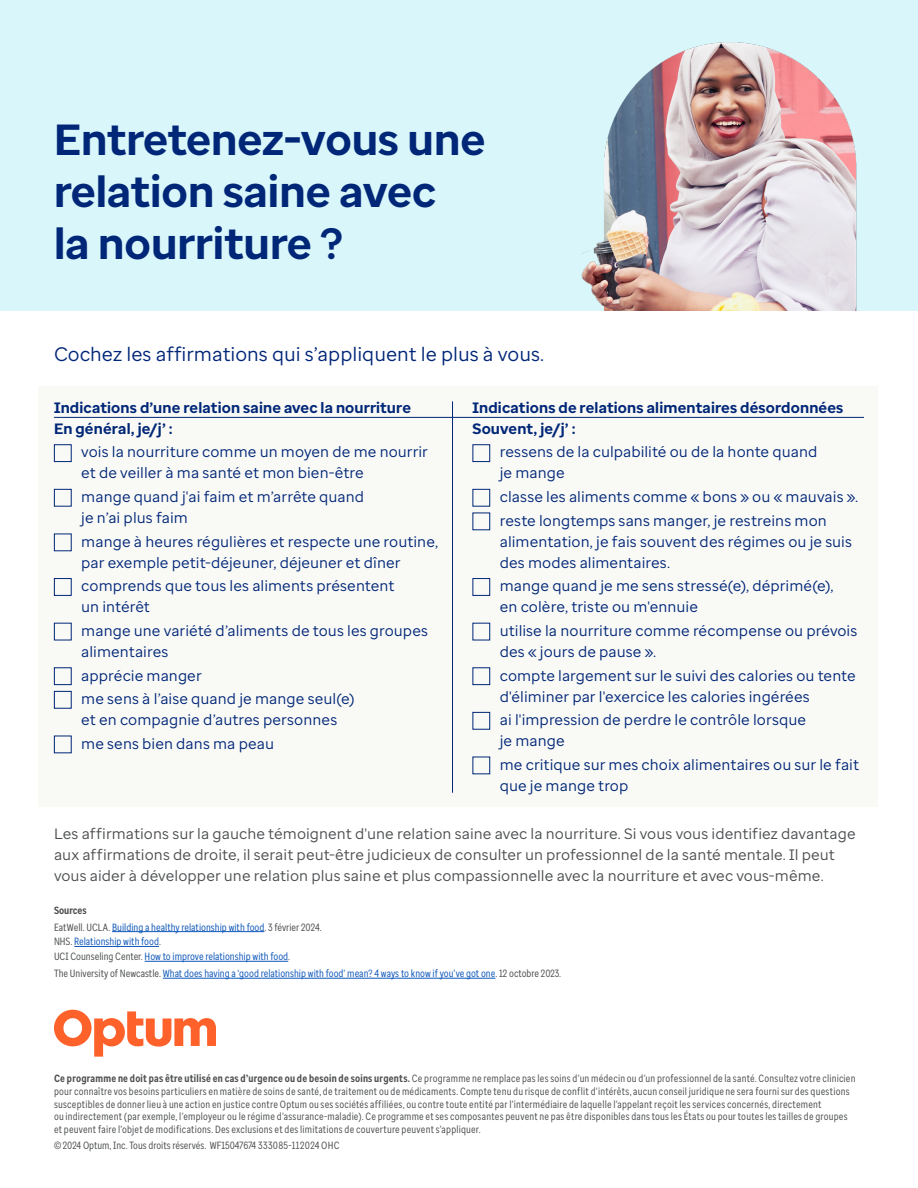
<style>
.page{position:relative;width:918px;height:1188px;background:#fff}
.page>*{position:absolute;margin:0;border:0;box-sizing:border-box;transform-origin:0 0}
.t1{font:700 43.5px/52.2px "Enterprise Sans";color:#002677}
.t2{font:19.5px "Enterprise Sans";color:#002677}
.Arial-Body{font:15px/21px "Enterprise Sans";letter-spacing:.005em;color:#002677}
.Body{font:15px/21px "Enterprise Sans";letter-spacing:.005em;color:#4b4d4f}
.Arial-Body-2{font:700 15px "Enterprise Sans";letter-spacing:.01em;color:#002677}
.t3{font:10.5px/12.6px "Enterprise Sans Cond";letter-spacing:.02em;color:#4b4d4f}
.t4{font:10.5px "Enterprise Sans Cond";color:#0c55b8}
.t5{font:10.5px "Enterprise Sans Cond";color:#4b4d4f}
.t6{font:700 10.5px "Enterprise Sans Cond";color:#4b4d4f}
.s1{color:#4b4d4f}
.s2{font-weight:700}
</style>
<div class="page">
<div style="left:39px;top:386px;width:839px;height:420px;background:#f9f9f6"></div>
<div style="left:0;top:0;width:918px;height:310px;background:#d9f6fa"></div>
<svg style="left:54px;top:1010px;width:162px;height:47px"></svg>
<img style="left:581px;top:42px;width:276px;height:268px">
<div style="left:54px;top:444px;width:18px;height:18px;border:1px solid #002677"></div>
<div style="left:54px;top:489px;width:18px;height:18px;border:1px solid #002677"></div>
<div style="left:54px;top:534px;width:18px;height:17px;border:1px solid #002677"></div>
<div style="left:54px;top:578px;width:18px;height:18px;border:1px solid #002677"></div>
<div style="left:54px;top:623px;width:18px;height:17px;border:1px solid #002677"></div>
<div style="left:54px;top:667px;width:18px;height:18px;border:1px solid #002677"></div>
<div style="left:54px;top:691px;width:18px;height:18px;border:1px solid #002677"></div>
<div style="left:54px;top:736px;width:18px;height:17px;border:1px solid #002677"></div>
<div style="left:472px;top:444px;width:18px;height:18px;border:1px solid #002677"></div>
<div style="left:472px;top:489px;width:18px;height:18px;border:1px solid #002677"></div>
<div style="left:472px;top:513px;width:18px;height:17px;border:1px solid #002677"></div>
<div style="left:472px;top:578px;width:18px;height:18px;border:1px solid #002677"></div>
<div style="left:472px;top:623px;width:18px;height:17px;border:1px solid #002677"></div>
<div style="left:472px;top:667px;width:18px;height:18px;border:1px solid #002677"></div>
<div style="left:472px;top:712px;width:18px;height:18px;border:1px solid #002677"></div>
<div style="left:472px;top:757px;width:18px;height:17px;border:1px solid #002677"></div>
<hr style="left:54px;top:417px;width:810px;height:1px;background:#002677">
<hr style="left:452px;top:401px;width:1px;height:392px;background:#002677">
<hr style="left:112px;top:931px;width:152px;height:1px;background:#0c55b8">
<hr style="left:74px;top:946px;width:85px;height:1px;background:#0c55b8">
<hr style="left:145px;top:961px;width:143px;height:1px;background:#0c55b8">
<hr style="left:163px;top:978px;width:332px;height:1px;background:#0c55b8">
<p class="t1" style="left:54px;top:113px;width:433px">Entretenez-vous une relation saine avec<br>la nourriture ?</p>
<p class="t2" style="left:54px;top:341px;width:492px">Cochez les affirmations qui s’appliquent le plus à vous.</p>
<p class="Arial-Body-2" style="left:54px;top:398px;width:359px">Indications d’une relation saine avec la nourriture</p>
<p class="Arial-Body-2" style="left:54px;top:419px;width:120px">En général, je/j’ :</p>
<p class="Arial-Body" style="left:81px;top:442px;width:348px">vois la nourriture comme un moyen de me nourrir et de veiller à ma santé et mon bien-être</p>
<p class="Arial-Body" style="left:81px;top:486px;width:284px">mange quand j'ai faim et m’arrête quand je n’ai plus faim</p>
<p class="Arial-Body" style="left:81px;top:531px;width:358px">mange à heures régulières et respecte une routine, par exemple petit-déjeuner, déjeuner et dîner</p>
<p class="Arial-Body" style="left:81px;top:575px;width:315px">comprends que tous les aliments présentent un intérêt</p>
<p class="Arial-Body" style="left:81px;top:620px;width:348px">mange une variété d’aliments de tous les groupes alimentaires</p>
<p class="Arial-Body" style="left:81px;top:665px;width:122px">apprécie manger</p>
<p class="Arial-Body" style="left:81px;top:688px;width:275px">me sens à l’aise quand je mange seul(e) et en compagnie d’autres personnes</p>
<p class="Arial-Body" style="left:81px;top:733px;width:194px">me sens bien dans ma peau</p>
<p class="Arial-Body-2" style="left:472px;top:398px;width:372px">Indications de relations alimentaires désordonnées</p>
<p class="Arial-Body-2" style="left:472px;top:419px;width:105px">Souvent, je/j’ :</p>
<p class="Arial-Body" style="left:500px;top:442px;width:319px">ressens de la culpabilité ou de la honte quand je mange</p>
<p class="Arial-Body" style="left:500px;top:486px;width:360px">classe les aliments comme « bons » ou « mauvais ».</p>
<p class="Arial-Body" style="left:500px;top:510px;width:354px">reste longtemps sans manger, je restreins mon alimentation, je fais souvent des régimes ou je suis des modes alimentaires.</p>
<p class="Arial-Body" style="left:500px;top:575px;width:335px">mange quand je me sens stressé(e), déprimé(e), en colère, triste ou m'ennuie</p>
<p class="Arial-Body" style="left:500px;top:620px;width:359px">utilise la nourriture comme récompense ou prévois des « jours de pause ».</p>
<p class="Arial-Body" style="left:500px;top:665px;width:357px">compte largement sur le suivi des calories ou tente d'éliminer par l'exercice les calories ingérées</p>
<p class="Arial-Body" style="left:500px;top:709px;width:308px">ai l'impression de perdre le contrôle lorsque je mange</p>
<p class="Arial-Body" style="left:500px;top:754px;width:361px">me critique sur mes choix alimentaires ou sur le fait que je mange trop</p>
<p class="Body" style="left:54px;top:823px;width:803px">Les affirmations sur la gauche témoignent d'une relation saine avec la nourriture. Si vous vous identifiez davantage aux affirmations de droite, il serait peut-être judicieux de consulter un professionnel de la santé mentale. Il peut vous aider à développer une relation plus saine et plus compassionnelle avec la nourriture et avec vous-même.</p>
<p class="t6" style="left:54px;top:903px;width:34px">Sources</p>
<p class="t4" style="left:54px;top:920px;width:269px"><span class="s1">EatWell. UCLA.</span> Building a healthy relationship with food<span class="s1">. 3 février 2024.</span></p>
<p class="t4" style="left:54px;top:935px;width:108px"><span class="s1">NHS.</span> Relationship with food<span class="s1">.</span></p>
<p class="t4" style="left:54px;top:950px;width:238px"><span class="s1">UCI Counseling Center.</span> How to improve relationship with food<span class="s1">.</span></p>
<p class="t4" style="left:54px;top:967px;width:509px"><span class="s1">The University of Newcastle.</span> What does having a ‘good relationship with food’ mean? 4 ways to know if you’ve got one<span class="s1">. 12 octobre 2023.</span></p>
<p class="t3" style="left:54px;top:1072px;width:803px"><span class="s2">Ce programme ne doit pas être utilisé en cas d’urgence ou de besoin de soins urgents.</span> Ce programme ne remplace pas les soins d’un médecin ou d’un professionnel de la santé. Consultez votre clinicien pour connaître vos besoins particuliers en matière de soins de santé, de traitement ou de médicaments. Compte tenu du risque de conflit d’intérêts, aucun conseil juridique ne sera fourni sur des questions susceptibles de donner lieu à une action en justice contre Optum ou ses sociétés affiliées, ou contre toute entité par l’intermédiaire de laquelle l’appelant reçoit les services concernés, directement<br>ou indirectement (par exemple, l’employeur ou le régime d’assurance-maladie). Ce programme et ses composantes peuvent ne pas être disponibles dans tous les États ou pour toutes les tailles de groupes et peuvent faire l’objet de modifications. Des exclusions et des limitations de couverture peuvent s’appliquer.</p>
<p class="t5" style="left:54px;top:1138px;width:287px">© 2024 Optum, Inc. Tous droits réservés. WF15047674 333085-112024 OHC</p>
</div>
